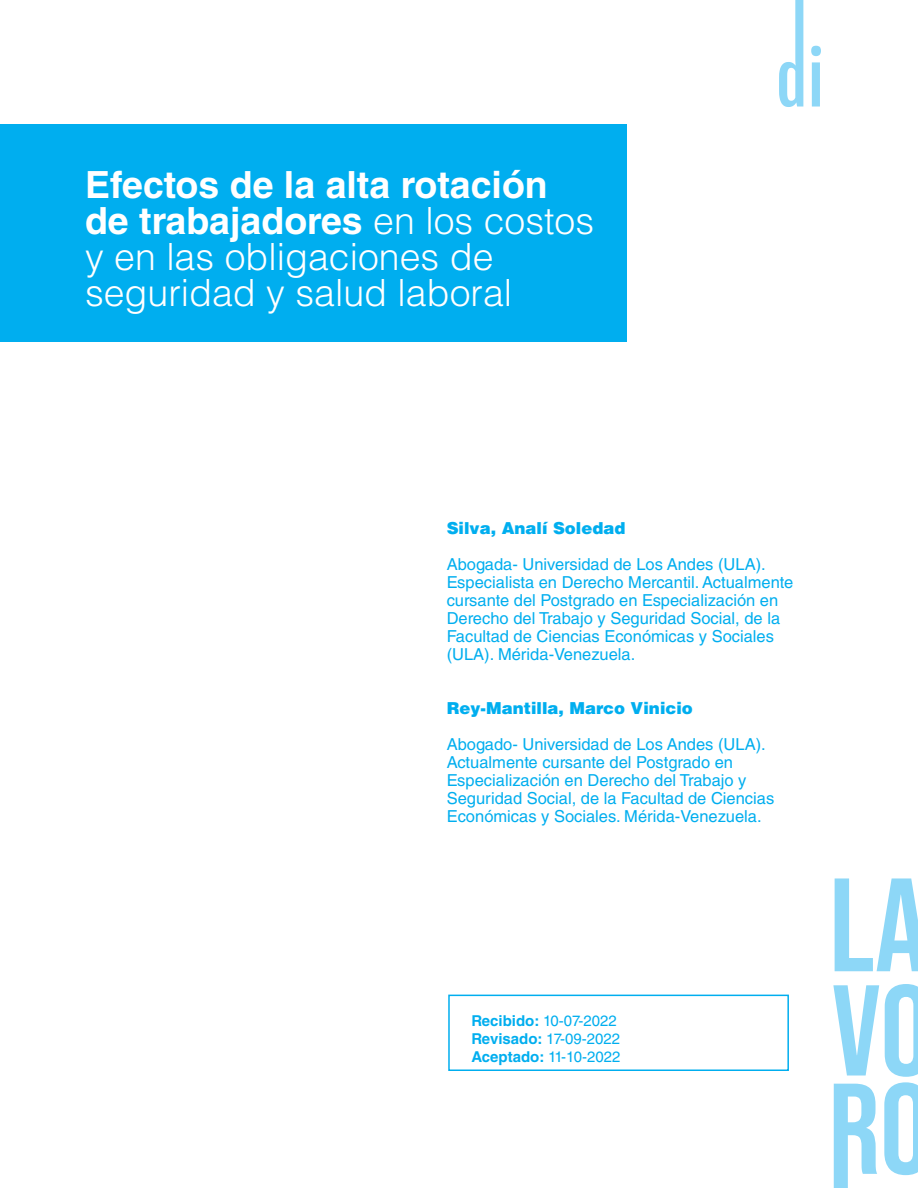
<style>
.page{position:relative;width:918px;height:1188px;background:#fff}
.page>*{position:absolute;margin:0;border:0;box-sizing:border-box;transform-origin:0 0}
.Titulos{font:300 37.5px/36px "Helvetica LT Std";color:#fff}
.Curriculum{font:16.5px/18px "Helvetica LT Std";color:#00aeef}
.Curriculum-2{font:900 16.5px "Helvetica LT Std";color:#00aeef}
.Resumen_Conclusion{font:15px "Helvetica LT Std";color:#00aeef}
.s1{font-weight:700}
</style>
<div class="page">
<div style="left:0;top:124px;width:627px;height:218px;background:#00aeef"></div>
<svg style="left:779px;top:0;width:24px;height:107px"></svg>
<svg style="left:811px;top:46px;width:10px;height:61px"></svg>
<svg style="left:835px;top:878px;width:83px;height:93px"></svg>
<svg style="left:833px;top:984px;width:85px;height:204px"></svg>
<div style="left:448px;top:995px;width:341px;height:76px;border:2px solid #00aeef"></div>
<p class="Titulos" style="left:85px;top:166px;width:511px"><span class="s1">Efectos de la alta rotación de trabajadores</span> en los costos y en las obligaciones de seguridad y salud laboral</p>
<p class="Curriculum-2" style="left:447px;top:517px;width:180px">Silva, Analí Soledad</p>
<p class="Curriculum" style="left:447px;top:555px;width:348px">Abogada- Universidad de Los Andes (ULA).<br>Especialista en Derecho Mercantil. Actualmente cursante del Postgrado en Especialización en Derecho del Trabajo y Seguridad Social, de la Facultad de Ciencias Económicas y Sociales (ULA). Mérida-Venezuela.</p>
<p class="Curriculum-2" style="left:447px;top:697px;width:248px">Rey-Mantilla, Marco Vinicio</p>
<p class="Curriculum" style="left:447px;top:735px;width:329px">Abogado- Universidad de Los Andes (ULA).<br>Actualmente cursante del Postgrado en Especialización en Derecho del Trabajo y Seguridad Social, de la Facultad de Ciencias Económicas y Sociales. Mérida-Venezuela.</p>
<p class="Resumen_Conclusion" style="left:471px;top:1012px;width:147px"><span class="s1">Recibido:</span> 10-07-2022</p>
<p class="Resumen_Conclusion" style="left:471px;top:1030px;width:150px"><span class="s1">Revisado:</span> 17-09-2022</p>
<p class="Resumen_Conclusion" style="left:471px;top:1048px;width:151px"><span class="s1">Aceptado:</span> 11-10-2022</p>
</div>
